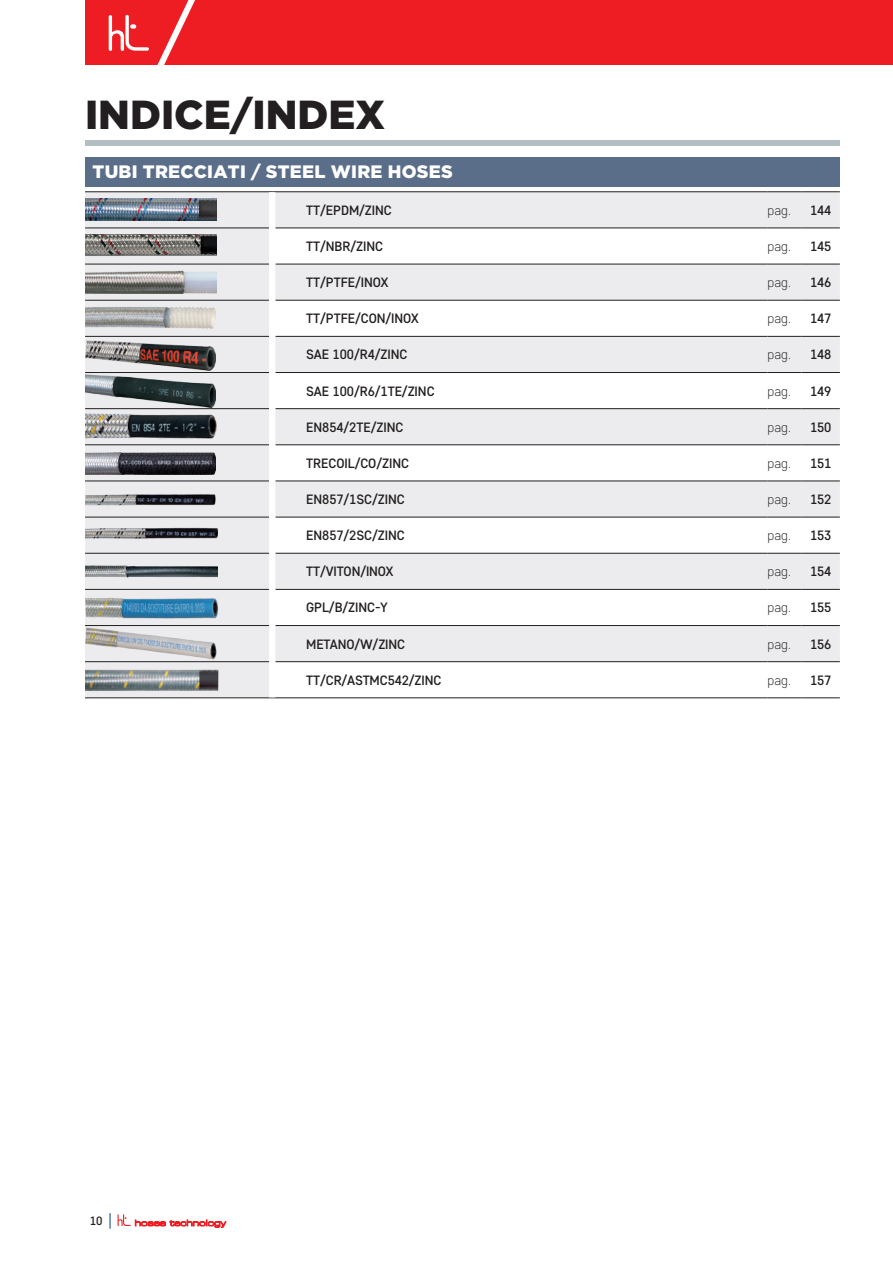
<style>
.page{position:relative;width:893px;height:1263px;background:#fff}
.page>*{position:absolute;margin:0;border:0;box-sizing:border-box;transform-origin:0 0}
.t1{font:900 40.5px "Gotham";color:#231f20}
.t2{font:900 18px "Gotham";letter-spacing:.015em;color:#fff}
.t3{font:500 13.5px "Core Sans D45";letter-spacing:-.005em;color:#231f20}
.t4{font:300 13.5px "Core Sans D25";color:#231f20}
.t5{font:500 12px "Core Sans D45";color:#231f20}
</style>
<div class="page">
<div style="left:85px;top:0;width:808px;height:65px;background:#ee1d23"></div>
<div style="left:85px;top:140px;width:755px;height:6px;background:#b2bec1"></div>
<svg style="left:110px;top:1213px;width:1px;height:15px"></svg>
<svg style="left:118px;top:1214px;width:108px;height:13px"></svg>
<svg style="left:109px;top:0;width:86px;height:65px"></svg>
<div style="left:85px;top:157px;width:755px;height:30px;background:#5a6e89"></div>
<div style="left:85px;top:192px;width:755px;height:505px;background:#ececee"></div>
<svg style="left:275px;top:228px;width:565px;height:469px"></svg>
<hr style="left:767px;top:191px;width:35px;height:1px;background:#231f20">
<hr style="left:802px;top:191px;width:38px;height:1px;background:#231f20">
<hr style="left:767px;top:227px;width:35px;height:1px;background:#231f20">
<hr style="left:802px;top:227px;width:38px;height:1px;background:#231f20">
<hr style="left:767px;top:264px;width:35px;height:1px;background:#231f20">
<hr style="left:802px;top:264px;width:38px;height:1px;background:#231f20">
<hr style="left:767px;top:300px;width:35px;height:1px;background:#231f20">
<hr style="left:802px;top:300px;width:38px;height:1px;background:#231f20">
<hr style="left:767px;top:336px;width:35px;height:1px;background:#231f20">
<hr style="left:802px;top:336px;width:38px;height:1px;background:#231f20">
<hr style="left:767px;top:372px;width:35px;height:1px;background:#231f20">
<hr style="left:802px;top:372px;width:38px;height:1px;background:#231f20">
<hr style="left:767px;top:408px;width:35px;height:1px;background:#231f20">
<hr style="left:802px;top:408px;width:38px;height:1px;background:#231f20">
<hr style="left:767px;top:444px;width:35px;height:1px;background:#231f20">
<hr style="left:802px;top:444px;width:38px;height:1px;background:#231f20">
<hr style="left:767px;top:480px;width:35px;height:1px;background:#231f20">
<hr style="left:802px;top:480px;width:38px;height:1px;background:#231f20">
<hr style="left:767px;top:517px;width:35px;height:1px;background:#231f20">
<hr style="left:802px;top:517px;width:38px;height:1px;background:#231f20">
<hr style="left:767px;top:553px;width:35px;height:1px;background:#231f20">
<hr style="left:802px;top:553px;width:38px;height:1px;background:#231f20">
<hr style="left:767px;top:589px;width:35px;height:1px;background:#231f20">
<hr style="left:802px;top:589px;width:38px;height:1px;background:#231f20">
<hr style="left:767px;top:625px;width:35px;height:1px;background:#231f20">
<hr style="left:802px;top:625px;width:38px;height:1px;background:#231f20">
<hr style="left:767px;top:661px;width:35px;height:1px;background:#231f20">
<hr style="left:802px;top:661px;width:38px;height:1px;background:#231f20">
<hr style="left:767px;top:697px;width:35px;height:1px;background:#231f20">
<hr style="left:802px;top:697px;width:38px;height:1px;background:#231f20">
<hr style="left:272px;top:191px;width:495px;height:1px;background:#231f20">
<hr style="left:85px;top:227px;width:184px;height:1px;background:#231f20">
<hr style="left:275px;top:227px;width:492px;height:1px;background:#231f20">
<hr style="left:85px;top:264px;width:184px;height:1px;background:#231f20">
<hr style="left:275px;top:264px;width:492px;height:1px;background:#231f20">
<hr style="left:85px;top:300px;width:184px;height:1px;background:#231f20">
<hr style="left:275px;top:300px;width:492px;height:1px;background:#231f20">
<hr style="left:85px;top:336px;width:184px;height:1px;background:#231f20">
<hr style="left:275px;top:336px;width:492px;height:1px;background:#231f20">
<hr style="left:85px;top:372px;width:184px;height:1px;background:#231f20">
<hr style="left:275px;top:372px;width:492px;height:1px;background:#231f20">
<hr style="left:85px;top:408px;width:184px;height:1px;background:#231f20">
<hr style="left:275px;top:408px;width:492px;height:1px;background:#231f20">
<hr style="left:85px;top:444px;width:184px;height:1px;background:#231f20">
<hr style="left:85px;top:480px;width:184px;height:1px;background:#231f20">
<hr style="left:275px;top:480px;width:492px;height:1px;background:#231f20">
<hr style="left:85px;top:517px;width:184px;height:1px;background:#231f20">
<hr style="left:275px;top:517px;width:492px;height:1px;background:#231f20">
<hr style="left:85px;top:553px;width:184px;height:1px;background:#231f20">
<hr style="left:275px;top:553px;width:492px;height:1px;background:#231f20">
<hr style="left:85px;top:589px;width:184px;height:1px;background:#231f20">
<hr style="left:275px;top:589px;width:492px;height:1px;background:#231f20">
<hr style="left:85px;top:625px;width:184px;height:1px;background:#231f20">
<hr style="left:275px;top:625px;width:492px;height:1px;background:#231f20">
<hr style="left:85px;top:661px;width:184px;height:1px;background:#231f20">
<hr style="left:275px;top:661px;width:492px;height:1px;background:#231f20">
<hr style="left:85px;top:697px;width:187px;height:1px;background:#231f20">
<hr style="left:272px;top:697px;width:495px;height:1px;background:#231f20">
<hr style="left:85px;top:191px;width:187px;height:1px;background:#231f20">
<hr style="left:275px;top:444px;width:492px;height:1px;background:#231f20">
<div style="left:269px;top:192px;width:6px;height:36px;background:#fff"></div>
<div style="left:269px;top:228px;width:6px;height:36px;background:#fff"></div>
<div style="left:269px;top:264px;width:6px;height:36px;background:#fff"></div>
<div style="left:269px;top:300px;width:6px;height:36px;background:#fff"></div>
<div style="left:269px;top:336px;width:6px;height:36px;background:#fff"></div>
<div style="left:269px;top:372px;width:6px;height:37px;background:#fff"></div>
<div style="left:269px;top:409px;width:6px;height:36px;background:#fff"></div>
<div style="left:269px;top:445px;width:6px;height:36px;background:#fff"></div>
<div style="left:269px;top:481px;width:6px;height:36px;background:#fff"></div>
<div style="left:269px;top:517px;width:6px;height:36px;background:#fff"></div>
<div style="left:269px;top:553px;width:6px;height:36px;background:#fff"></div>
<div style="left:269px;top:589px;width:6px;height:36px;background:#fff"></div>
<div style="left:269px;top:625px;width:6px;height:37px;background:#fff"></div>
<div style="left:269px;top:662px;width:6px;height:35px;background:#fff"></div>
<img style="left:85px;top:199px;width:132px;height:21px">
<img style="left:85px;top:233px;width:131px;height:25px">
<img style="left:85px;top:271px;width:132px;height:23px">
<img style="left:85px;top:307px;width:131px;height:21px">
<img style="left:85px;top:340px;width:130px;height:30px">
<img style="left:85px;top:374px;width:131px;height:33px">
<img style="left:85px;top:412px;width:135px;height:29px">
<img style="left:85px;top:453px;width:131px;height:21px">
<img style="left:85px;top:490px;width:133px;height:18px">
<img style="left:85px;top:527px;width:132px;height:14px">
<img style="left:85px;top:561px;width:132px;height:22px">
<img style="left:85px;top:598px;width:142px;height:21px">
<img style="left:85px;top:627px;width:132px;height:32px">
<img style="left:85px;top:670px;width:133px;height:21px">
<h1 class="t1" style="left:85px;top:91px;width:302px">INDICE/INDEX</h1>
<h2 class="t2" style="left:93px;top:161px;width:362px">TUBI TRECCIATI / STEEL WIRE HOSES</h2>
<p class="t3" style="left:306px;top:201px;width:87px">TT/EPDM/ZINC</p>
<p class="t4" style="left:767px;top:201px;width:25px">pag.</p>
<p class="t3" style="left:810px;top:201px;width:23px">144</p>
<p class="t3" style="left:306px;top:237px;width:78px">TT/NBR/ZINC</p>
<p class="t4" style="left:767px;top:237px;width:25px">pag.</p>
<p class="t3" style="left:810px;top:237px;width:23px">145</p>
<p class="t3" style="left:306px;top:274px;width:84px">TT/PTFE/INOX</p>
<p class="t4" style="left:767px;top:274px;width:25px">pag.</p>
<p class="t3" style="left:810px;top:274px;width:23px">146</p>
<p class="t3" style="left:306px;top:310px;width:114px">TT/PTFE/CON/INOX</p>
<p class="t4" style="left:767px;top:310px;width:25px">pag.</p>
<p class="t3" style="left:810px;top:310px;width:23px">147</p>
<p class="t3" style="left:306px;top:346px;width:103px">SAE 100/R4/ZINC</p>
<p class="t4" style="left:767px;top:346px;width:25px">pag.</p>
<p class="t3" style="left:810px;top:346px;width:23px">148</p>
<p class="t3" style="left:306px;top:382px;width:130px">SAE 100/R6/1TE/ZINC</p>
<p class="t4" style="left:767px;top:382px;width:25px">pag.</p>
<p class="t3" style="left:810px;top:382px;width:23px">149</p>
<p class="t3" style="left:306px;top:418px;width:99px">EN854/2TE/ZINC</p>
<p class="t4" style="left:767px;top:418px;width:25px">pag.</p>
<p class="t3" style="left:810px;top:418px;width:23px">150</p>
<p class="t3" style="left:306px;top:454px;width:104px">TRECOIL/CO/ZINC</p>
<p class="t4" style="left:767px;top:454px;width:25px">pag.</p>
<p class="t3" style="left:810px;top:454px;width:23px">151</p>
<p class="t3" style="left:306px;top:490px;width:100px">EN857/1SC/ZINC</p>
<p class="t4" style="left:767px;top:490px;width:25px">pag.</p>
<p class="t3" style="left:810px;top:490px;width:23px">152</p>
<p class="t3" style="left:306px;top:527px;width:100px">EN857/2SC/ZINC</p>
<p class="t4" style="left:767px;top:527px;width:25px">pag.</p>
<p class="t3" style="left:810px;top:527px;width:23px">153</p>
<p class="t3" style="left:306px;top:563px;width:89px">TT/VITON/INOX</p>
<p class="t4" style="left:767px;top:563px;width:25px">pag.</p>
<p class="t3" style="left:810px;top:563px;width:23px">154</p>
<p class="t3" style="left:306px;top:599px;width:83px">GPL/B/ZINC-Y</p>
<p class="t4" style="left:767px;top:599px;width:25px">pag.</p>
<p class="t3" style="left:810px;top:599px;width:23px">155</p>
<p class="t3" style="left:306px;top:635px;width:100px">METANO/W/ZINC</p>
<p class="t4" style="left:767px;top:635px;width:25px">pag.</p>
<p class="t3" style="left:810px;top:635px;width:23px">156</p>
<p class="t3" style="left:306px;top:671px;width:137px">TT/CR/ASTMC542/ZINC</p>
<p class="t4" style="left:767px;top:671px;width:25px">pag.</p>
<p class="t3" style="left:810px;top:671px;width:23px">157</p>
<p class="t5" style="left:90px;top:1213px;width:14px">10</p>
</div>
